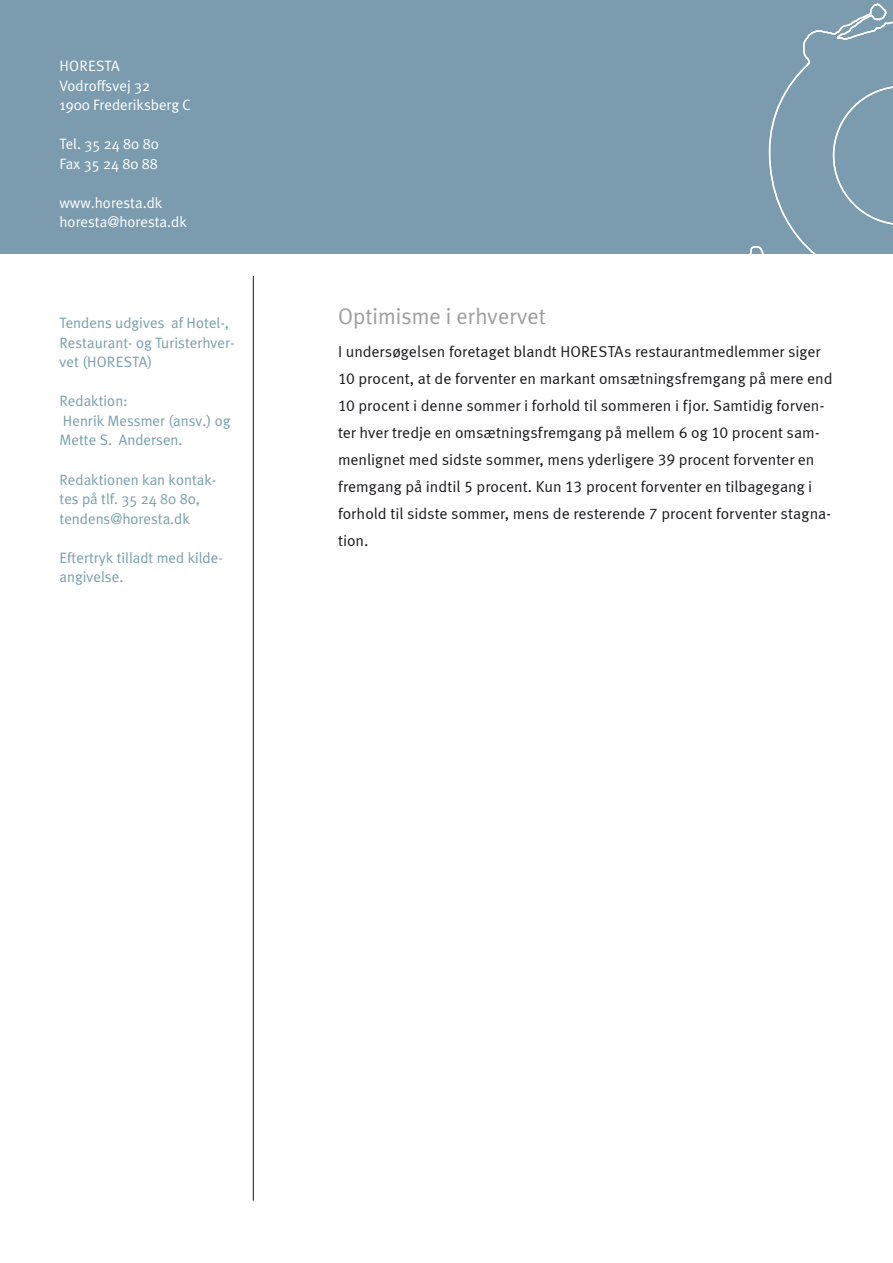
<style>
.page{position:relative;width:893px;height:1263px;background:#fff}
.page>*{position:absolute;margin:0;border:0;box-sizing:border-box;transform-origin:0 0}
.rubrik_lille{font:22.5px "Meta Plus Normal";color:#9d9ea0}
.Brødtekst_uden_luft{font:15.75px/27px "Meta Normal LF";color:#1a171c}
.Kolofon{font:15px/19.5px "Meta Plus Normal";color:#769fac}
.Kolofon-2{font:15px "Meta Plus Normal";color:#fff}
</style>
<div class="page">
<div style="left:0;top:0;width:893px;height:253px;background:#7b9bae"></div>
<svg style="left:750px;top:3px;width:143px;height:250px"></svg>
<hr style="left:253px;top:276px;width:1px;height:924px;background:#1a171c">
<p class="Kolofon-2" style="left:60px;top:58px;width:62px">HORESTA</p>
<p class="Kolofon-2" style="left:60px;top:77px;width:92px">Vodroffsvej 32</p>
<p class="Kolofon-2" style="left:60px;top:97px;width:133px">1900 Frederiksberg C</p>
<p class="Kolofon-2" style="left:60px;top:136px;width:101px">Tel. 35 24 80 80</p>
<p class="Kolofon-2" style="left:60px;top:155px;width:100px">Fax 35 24 80 88</p>
<p class="Kolofon-2" style="left:60px;top:194px;width:104px">www.horesta.dk</p>
<p class="Kolofon-2" style="left:60px;top:214px;width:129px">horesta@horesta.dk</p>
<p class="Kolofon" style="left:60px;top:313px;width:177px">Tendens udgives af Hotel-,<br>Restaurant- og Turisterhver&shy;vet (HORESTA)</p>
<p class="Kolofon" style="left:60px;top:391px;width:70px">Redaktion:</p>
<p class="Kolofon" style="left:60px;top:411px;width:173px">Henrik Messmer (ansv.) og<br>Mette S. Andersen.</p>
<p class="Kolofon" style="left:60px;top:469px;width:158px">Redaktionen kan kontak&shy;tes på tlf. 35 24 80 80, tendens@horesta.dk</p>
<p class="Kolofon" style="left:60px;top:547px;width:165px">Eftertryk tilladt med kilde&shy;angivelse.</p>
<p class="rubrik_lille" style="left:338px;top:303px;width:210px">Optimisme i erhvervet</p>
<p class="Brødtekst_uden_luft" style="left:338px;top:338px;width:496px">I undersøgelsen foretaget blandt HORESTAs restaurantmedlemmer siger 10 procent, at de forventer en markant omsætningsfremgang på mere end 10 procent i denne sommer i forhold til sommeren i fjor. Samtidig forven&shy;ter hver tredje en omsætningsfremgang på mellem 6 og 10 procent sam&shy;menlignet med sidste sommer, mens yderligere 39 procent forventer en fremgang på indtil 5 procent. Kun 13 procent forventer en tilbagegang i forhold til sidste sommer, mens de resterende 7 procent forventer stagna&shy;tion.</p>
</div>
